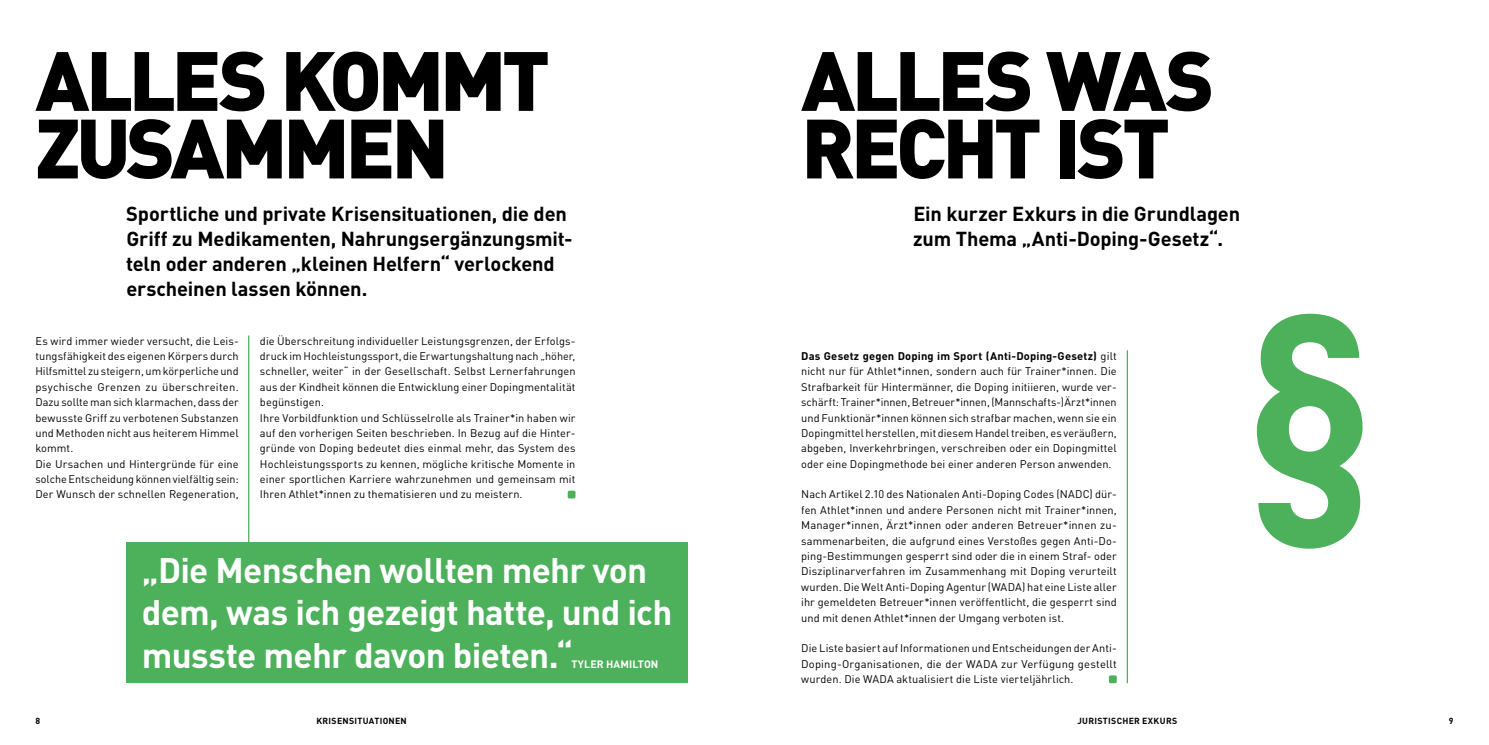
<style>
.page{position:relative;width:1489px;height:745px;background:#fff}
.page>*{position:absolute;margin:0;border:0;box-sizing:border-box;transform-origin:0 0}
.t1{font:900 82.5px/67.5px "DIN";letter-spacing:-.055em;color:#000}
.t2{font:700 35px/42.5px "DIN";letter-spacing:-.02em;color:#fff}
.t3{font:700 20px/25px "DIN Pro";letter-spacing:-.01em;color:#000}
.t4{font:11px/15.4px "DIN Pro";letter-spacing:.005em;color:#000;text-align:justify}
.t5{font:700 10.62px "DIN";letter-spacing:.005em;color:#fff}
.t6{font:700 8.75px "DIN Pro";color:#000}
.s1{font-weight:700}
</style>
<div class="page">
<hr style="left:1126px;top:350px;width:1px;height:332px;background:#4db05b">
<div style="left:1108px;top:675px;width:8px;height:7px;background:#4db05b;border-radius:2px"></div>
<svg style="left:1256px;top:313px;width:106px;height:235px"></svg>
<hr style="left:248px;top:335px;width:1px;height:232px;background:#4db05b">
<div style="left:126px;top:542px;width:561px;height:140px;background:#4db05b"></div>
<div style="left:567px;top:490px;width:8px;height:8px;background:#4db05b;border-radius:2px"></div>
<h1 class="t1" style="left:35px;top:43px;width:516px">ALLES KOMMT<br>ZUSAMMEN</h1>
<h3 class="t3" style="left:126px;top:201px;width:448px">Sportliche und private Krisensituationen, die den Griff zu Medikamenten, Nahrungsergänzungsmit&shy;teln oder anderen „kleinen Helfern“ verlockend erscheinen lassen können.</h3>
<p class="t4" style="left:35px;top:332px;width:205px;text-align:left">Es wird immer wieder versucht, die Leis&shy;tungsfähigkeit des eigenen Körpers durch Hilfsmittel zu steigern, um körperliche und psychische Grenzen zu überschreiten.<br>Dazu sollte man sich klarmachen, dass der bewusste Griff zu verbotenen Substanzen und Methoden nicht aus heiterem Himmel kommt.<br>Die Ursachen und Hintergründe für eine solche Entscheidung können vielfältig sein:<br>Der Wunsch der schnellen Regeneration,</p>
<p class="t4" style="left:260px;top:332px;width:317px;text-align:left">die Überschreitung individueller Leistungsgrenzen, der Erfolgs&shy;druck im Hochleistungssport, die Erwartungshaltung nach „höher, schneller, weiter“ in der Gesellschaft. Selbst Lernerfahrungen aus der Kindheit können die Entwicklung einer Dopingmentalität begünstigen.<br>Ihre Vorbildfunktion und Schlüsselrolle als Trainer*in haben wir auf den vorherigen Seiten beschrieben. In Bezug auf die Hinter&shy;gründe von Doping bedeutet dies einmal mehr, das System des Hochleistungssports zu kennen, mögliche kritische Momente in einer sportlichen Karriere wahrzunehmen und gemeinsam mit Ihren Athlet*innen zu thematisieren und zu meistern.</p>
<h2 class="t2" style="left:142px;top:547px;width:532px">„Die Menschen wollten mehr von dem, was ich gezeigt hatte, und ich musste mehr davon bieten.“</h2>
<p class="t5" style="left:571px;top:656px;width:89px">TYLER HAMILTON</p>
<h1 class="t1" style="left:801px;top:43px;width:414px">ALLES WAS<br>RECHT IST</h1>
<h3 class="t3" style="left:913px;top:201px;width:328px">Ein kurzer Exkurs in die Grundlagen zum Thema „Anti-Doping-Gesetz“.</h3>
<p class="t4" style="left:801px;top:347px;width:317px"><span class="s1">Das Gesetz gegen Doping im Sport (Anti-Doping-Gesetz)</span> gilt nicht nur für Athlet*innen, sondern auch für Trainer*innen. Die Strafbarkeit für Hintermänner, die Doping initiieren, wurde ver&shy;schärft: Trainer*innen, Betreuer*innen, (Mannschafts-)Ärzt*innen und Funktionär*innen können sich strafbar machen, wenn sie ein Dopingmittel herstellen, mit diesem Handel treiben, es veräußern, abgeben, Inverkehrbringen, verschreiben oder ein Dopingmittel oder eine Dopingmethode bei einer anderen Person anwenden.</p>
<p class="t4" style="left:801px;top:486px;width:317px">Nach Artikel 2.10 des Nationalen Anti-Doping Codes (NADC) dür&shy;fen Athlet*innen und andere Personen nicht mit Trainer*innen, Manager*innen, Ärzt*innen oder anderen Betreuer*innen zu&shy;sammenarbeiten, die aufgrund eines Verstoßes gegen Anti-Do&shy;ping-Bestimmungen gesperrt sind oder die in einem Straf- oder Disziplinarverfahren im Zusammenhang mit Doping verurteilt wurden. Die Welt Anti-Doping Agentur (WADA) hat eine Liste aller ihr gemeldeten Betreuer*innen veröffentlicht, die gesperrt sind und mit denen Athlet*innen der Umgang verboten ist.</p>
<p class="t4" style="left:801px;top:640px;width:317px">Die Liste basiert auf Informationen und Entscheidungen der Anti-Doping-Organisationen, die der WADA zur Verfügung gestellt wurden. Die WADA aktualisiert die Liste vierteljährlich.</p>
<p class="t6" style="left:35px;top:714px;width:6px">8</p>
<p class="t6" style="left:316px;top:714px;width:7px">krisensituationen</p>
<p class="t6" style="left:1077px;top:714px;width:11px">Juristischer</p>
<p class="t6" style="left:1142px;top:714px;width:19px">Exkurs</p>
<p class="t6" style="left:1448px;top:714px;width:6px">9</p>
</div>
